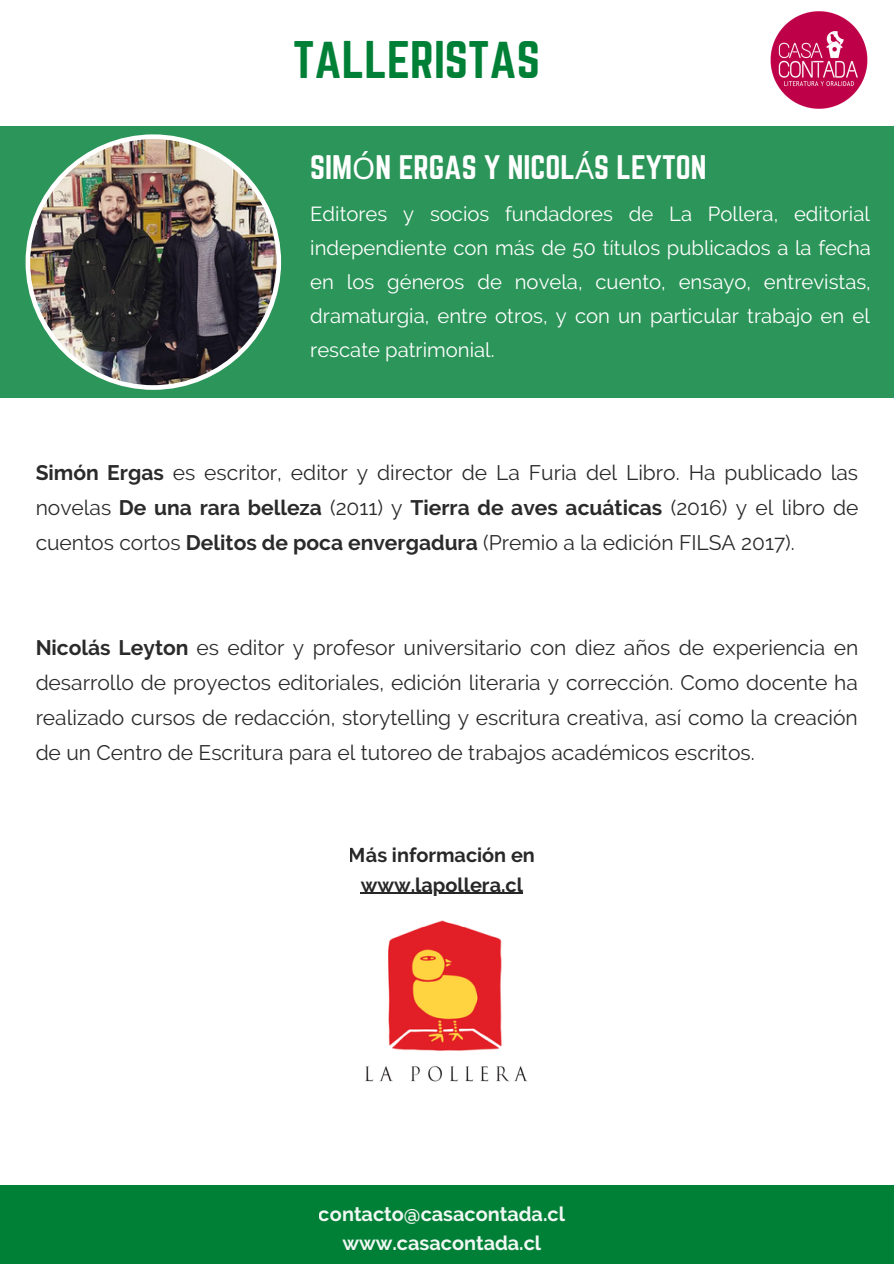
<style>
.page{position:relative;width:894px;height:1264px;background:#fff}
.page>*{position:absolute;margin:0;border:0;box-sizing:border-box;transform-origin:0 0}
.t1{font:46.35px "Norwester";color:#008037}
.t2{font:29.85px "Norwester";color:#fff}
.t3{font:21px/35px "Raleway";color:#000;text-align:justify}
.t4{font:20.25px/33.8px "Raleway";color:#fff;text-align:justify}
.t5{font:700 19.8px/29.2px "Raleway";color:#fff;text-align:center}
.t6{font:700 19.8px/29.2px "Raleway";color:#000;text-align:center}
.s1{font-family:"Noto Sans"}
.s2{font-weight:700}
</style>
<div class="page">
<div style="left:0;top:126px;width:893px;height:272px;background:#2c9559"></div>
<img style="left:26px;top:134px;width:255px;height:256px">
<img style="left:770px;top:11px;width:98px;height:98px">
<div style="left:0;top:1184px;width:893px;height:79px;background:#008037"></div>
<img style="left:388px;top:920px;width:114px;height:131px">
<hr style="left:360px;top:892px;width:163px;height:1px;background:#000">
<img style="left:365px;top:1065px;width:163px;height:17px">
<h1 class="t1" style="left:293px;top:37px;width:248px">TALLERISTAS</h1>
<h2 class="t2" style="left:310px;top:153px;width:397px">SIM<span class="s1">Ó</span>N ERGAS Y NICOL<span class="s1">Á</span>S LEYTON</h2>
<p class="t4" style="left:310px;top:197px;width:562px">Editores y socios fundadores de La Pollera, editorial independiente con más de 50 títulos publicados a la fecha en los géneros de novela, cuento, ensayo, entrevistas, dramaturgia, entre otros, y con un particular trabajo en el rescate patrimonial.</p>
<p class="t3" style="left:36px;top:455px;width:824px"><span class="s2">Simón Ergas</span> es escritor, editor y director de La Furia del Libro. Ha publicado las novelas <span class="s2">De una rara belleza</span> (2011) y <span class="s2">Tierra de aves acuáticas</span> (2016) y el libro de cuentos cortos <span class="s2">Delitos de poca envergadura</span> (Premio a la edición FILSA 2017).</p>
<p class="t3" style="left:36px;top:630px;width:824px"><span class="s2">Nicolás Leyton</span> es editor y profesor universitario con diez años de experiencia en desarrollo de proyectos editoriales, edición literaria y corrección. Como docente ha realizado cursos de redacción, storytelling y escritura creativa, así como la creación de un Centro de Escritura para el tutoreo de trabajos académicos escritos.</p>
<p class="t6" style="left:348px;top:840px;width:188px">Más información en www.lapollera.cl</p>
<p class="t5" style="left:319px;top:1198px;width:248px">contacto@casacontada.cl www.casacontada.cl</p>
</div>
